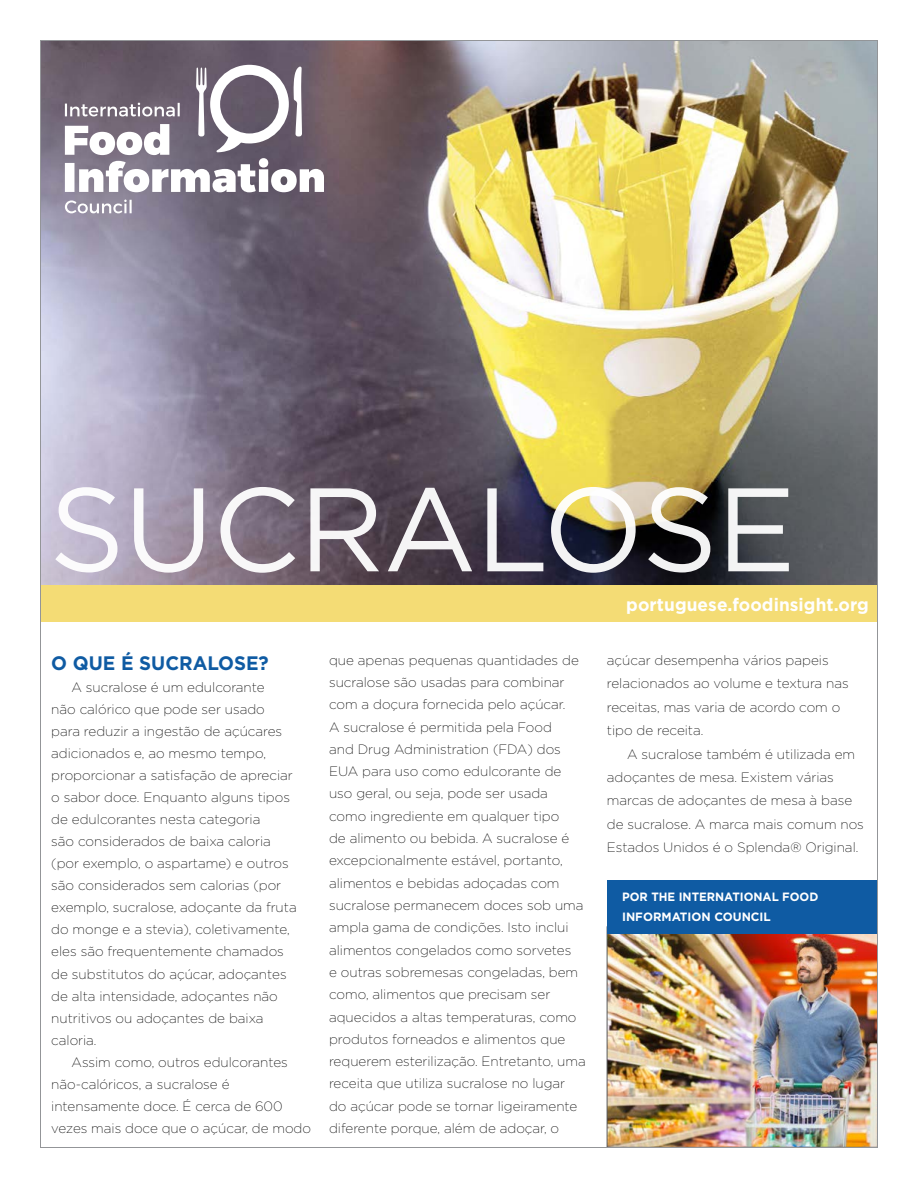
<style>
.page{position:relative;width:918px;height:1188px;background:#fff}
.page>*{position:absolute;margin:0;border:0;box-sizing:border-box;transform-origin:0 0}
.t1{font:118.5px "Gotham";letter-spacing:-.01em;color:#fff}
.t2{font:700 19.5px "Gotham";color:#0f5ba3;scale:.96 1}
.t3{font:700 18px "Gotham";letter-spacing:.005em;color:#fff;scale:.96 1}
.t4{font:200 13.5px/22.4px "Gotham";color:#000}
.t5{font:700 12px/20.2px "Gotham";color:#fff;scale:.96 1}
</style>
<div class="page">
<img style="left:42px;top:42px;width:834px;height:543px">
<div style="left:40px;top:585px;width:838px;height:37px;background:#f4dc75"></div>
<img style="left:609px;top:934px;width:267px;height:212px">
<div style="left:607px;top:880px;width:270px;height:54px;background:#0f5ba3"></div>
<svg style="left:65px;top:200px;width:67px;height:13px"></svg>
<svg style="left:65px;top:65px;width:259px;height:127px"></svg>
<h1 class="t1" style="left:49px;top:464px;width:748px">SUCRALOSE</h1>
<h2 class="t2" style="left:51px;top:651px;width:228px">O QUE É SUCRALOSE?</h2>
<p class="t4" style="left:51px;top:676px;width:247px;text-indent:20px">A sucralose é um edulcorante<br>não calórico que pode ser usado para reduzir a ingestão de açúcares adicionados e, ao mesmo tempo, proporcionar a satisfação de apreciar o sabor doce. Enquanto alguns tipos de edulcorantes nesta categoria<br>são considerados de baixa caloria (por exemplo, o aspartame) e outros são considerados sem calorias (por exemplo, sucralose, adoçante da fruta do monge e a stevia), coletivamente, eles são frequentemente chamados de substitutos do açúcar, adoçantes de alta intensidade, adoçantes não nutritivos ou adoçantes de baixa caloria.</p>
<p class="t4" style="left:51px;top:1051px;width:261px;text-indent:20px">Assim como, outros edulcorantes não-calóricos, a sucralose é intensamente doce. É cerca de 600 vezes mais doce que o açúcar, de modo</p>
<h3 class="t3" style="left:626px;top:594px;width:254px">portuguese.foodinsight.org</h3>
<p class="t4" style="left:329px;top:649px;width:258px">que apenas pequenas quantidades de sucralose são usadas para combinar com a doçura fornecida pelo açúcar.<br>A sucralose é permitida pela Food<br>and Drug Administration (FDA) dos EUA para uso como edulcorante de uso geral, ou seja, pode ser usada como ingrediente em qualquer tipo<br>de alimento ou bebida. A sucralose é excepcionalmente estável, portanto, alimentos e bebidas adoçadas com sucralose permanecem doces sob uma ampla gama de condições. Isto inclui alimentos congelados como sorvetes<br>e outras sobremesas congeladas, bem como, alimentos que precisam ser aquecidos a altas temperaturas, como produtos forneados e alimentos que requerem esterilização. Entretanto, uma receita que utiliza sucralose no lugar do açúcar pode se tornar ligeiramente diferente porque, além de adoçar, o</p>
<p class="t4" style="left:607px;top:648px;width:243px;line-height:23.4px">açúcar desempenha vários papeis relacionados ao volume e textura nas receitas, mas varia de acordo com o tipo de receita.</p>
<p class="t4" style="left:607px;top:742px;width:259px;line-height:23.4px;text-indent:20px">A sucralose também é utilizada em adoçantes de mesa. Existem várias marcas de adoçantes de mesa à base de sucralose. A marca mais comum nos Estados Unidos é o Splenda® Original.</p>
<p class="t5" style="left:622px;top:886px;width:206px">POR THE INTERNATIONAL FOOD<br>INFORMATION COUNCIL</p>
</div>
